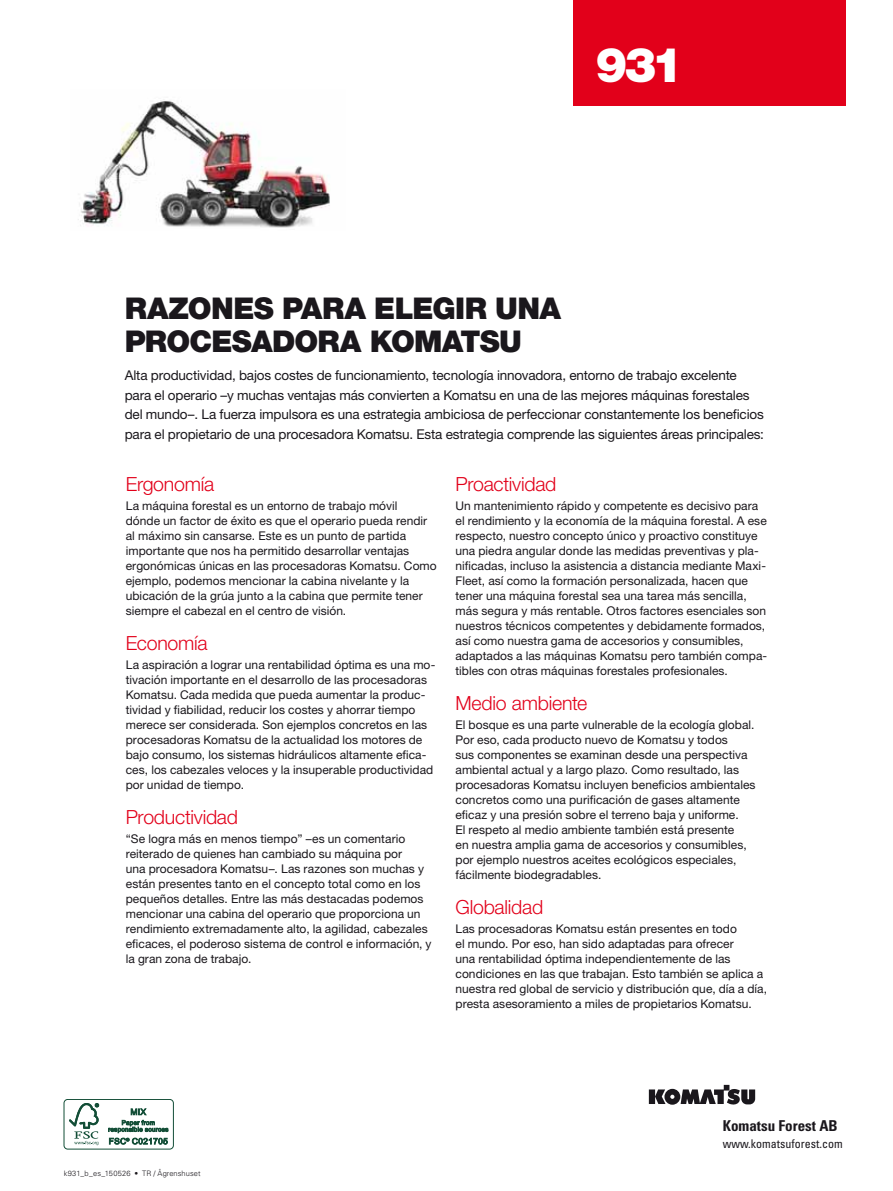
<style>
.page{position:relative;width:893px;height:1191px;background:#fff}
.page>*{position:absolute;margin:0;border:0;box-sizing:border-box;transform-origin:0 0}
.t1{font:900 48px "Helvetica Neue LT Std";color:#fff}
.t2{font:900 30px/33px "Helvetica Neue LT Std";letter-spacing:-.025em;color:#1a171c}
.t3{font:300 19.5px "Helvetica Neue LT Std";letter-spacing:-.015em;color:#e2001a}
.t4{font:700 condensed 15px "Univers";color:#1a171c}
.t5{font:13.5px/19.5px "Helvetica Neue LT Std";letter-spacing:-.01em;color:#1a171c}
.t6{font:12px/15px "Helvetica Neue LT Std";letter-spacing:.005em;color:#1a171c}
.t7{font:condensed 12px "Univers";color:#1a171c}
.t8{font:300 7.5px "Univers";letter-spacing:.01em;color:#1a171c}
</style>
<div class="page">
<div style="left:574px;top:0;width:272px;height:106px;background:#e2001a"></div>
<div style="left:64px;top:1099px;width:110px;height:50px;border:1px solid #134e37;border-radius:4px"></div>
<svg style="left:69px;top:1103px;width:30px;height:42px"></svg>
<svg style="left:108px;top:1108px;width:60px;height:36px"></svg>
<svg style="left:649px;top:1084px;width:106px;height:20px"></svg>
<img style="left:78px;top:99px;width:252px;height:129px">
<h1 class="t1" style="left:595px;top:38px;width:90px">931</h1>
<h2 class="t2" style="left:125px;top:292px;width:438px">RAZONES PARA ELEGIR UNA<br>PROCESADORA KOMATSU</h2>
<p class="t5" style="left:125px;top:367px;width:641px">Alta productividad, bajos costes de funcionamiento, tecnología innovadora, entorno de trabajo excelente para el operario –y muchas ventajas más convierten a Komatsu en una de las mejores máquinas forestales del mundo–. La fuerza impulsora es una estrategia ambiciosa de perfeccionar constantemente los beneficios para el propietario de una procesadora Komatsu. Esta estrategia comprende las siguientes áreas principales:</p>
<h3 class="t3" style="left:126px;top:477px;width:90px">Ergonomía</h3>
<p class="t6" style="left:126px;top:500px;width:313px">La máquina forestal es un entorno de trabajo móvil<br>dónde un factor de éxito es que el operario pueda rendir al máximo sin cansarse. Este es un punto de partida importante que nos ha permitido desarrollar ventajas ergonómicas únicas en las procesadoras Komatsu. Como ejemplo, podemos mencionar la cabina nivelante y la ubicación de la grúa junto a la cabina que permite tener siempre el cabezal en el centro de visión.</p>
<h3 class="t3" style="left:126px;top:636px;width:83px">Economía</h3>
<p class="t6" style="left:126px;top:658px;width:311px">La aspiración a lograr una rentabilidad óptima es una mo&shy;tivación importante en el desarrollo de las procesadoras Komatsu. Cada medida que pueda aumentar la produc&shy;tividad y fiabilidad, reducir los costes y ahorrar tiempo merece ser considerada. Son ejemplos concretos en las procesadoras Komatsu de la actualidad los motores de bajo consumo, los sistemas hidráulicos altamente efica&shy;ces, los cabezales veloces y la insuperable productividad por unidad de tiempo.</p>
<h3 class="t3" style="left:126px;top:810px;width:114px">Productividad</h3>
<p class="t6" style="left:126px;top:832px;width:307px">“Se logra más en menos tiempo” –es un comentario reiterado de quienes han cambiado su máquina por<br>una procesadora Komatsu–. Las razones son muchas y están presentes tanto en el concepto total como en los pequeños detalles. Entre las más destacadas podemos mencionar una cabina del operario que proporciona un rendimiento extremadamente alto, la agilidad, cabezales eficaces, el poderoso sistema de control e información, y la gran zona de trabajo.</p>
<h3 class="t3" style="left:455px;top:477px;width:102px">Proactividad</h3>
<p class="t6" style="left:455px;top:500px;width:313px">Un mantenimiento rápido y competente es decisivo para el rendimiento y la economía de la máquina forestal. A ese respecto, nuestro concepto único y proactivo constituye una piedra angular donde las medidas preventivas y pla&shy;nificadas, incluso la asistencia a distancia mediante Maxi-Fleet, así como la formación personalizada, hacen que tener una máquina forestal sea una tarea más sencilla, más segura y más rentable. Otros factores esenciales son nuestros técnicos competentes y debidamente formados, así como nuestra gama de accesorios y consumibles, adaptados a las máquinas Komatsu pero también compa&shy;tibles con otras máquinas forestales profesionales.</p>
<h3 class="t3" style="left:455px;top:696px;width:133px">Medio ambiente</h3>
<p class="t6" style="left:455px;top:718px;width:302px">El bosque es una parte vulnerable de la ecología global.<br>Por eso, cada producto nuevo de Komatsu y todos<br>sus componentes se examinan desde una perspectiva ambiental actual y a largo plazo. Como resultado, las procesadoras Komatsu incluyen beneficios ambientales concretos como una purificación de gases altamente eficaz y una presión sobre el terreno baja y uniforme.<br>El respeto al medio ambiente también está presente<br>en nuestra amplia gama de accesorios y consumibles, por ejemplo nuestros aceites ecológicos especiales, fácilmente biodegradables.</p>
<h3 class="t3" style="left:455px;top:900px;width:89px">Globalidad</h3>
<p class="t6" style="left:455px;top:922px;width:313px">Las procesadoras Komatsu están presentes en todo<br>el mundo. Por eso, han sido adaptadas para ofrecer<br>una rentabilidad óptima independientemente de las condiciones en las que trabajan. Esto también se aplica a nuestra red global de servicio y distribución que, día a día, presta asesoramiento a miles de propietarios Komatsu.</p>
<p class="t8" style="left:64px;top:1170px;width:138px">k931_b_es_150526 • TR / Ågrenshuset</p>
<p class="t4" style="left:723px;top:1119px;width:116px">Komatsu Forest AB</p>
<p class="t7" style="left:723px;top:1139px;width:122px">www.komatsuforest.com</p>
</div>
